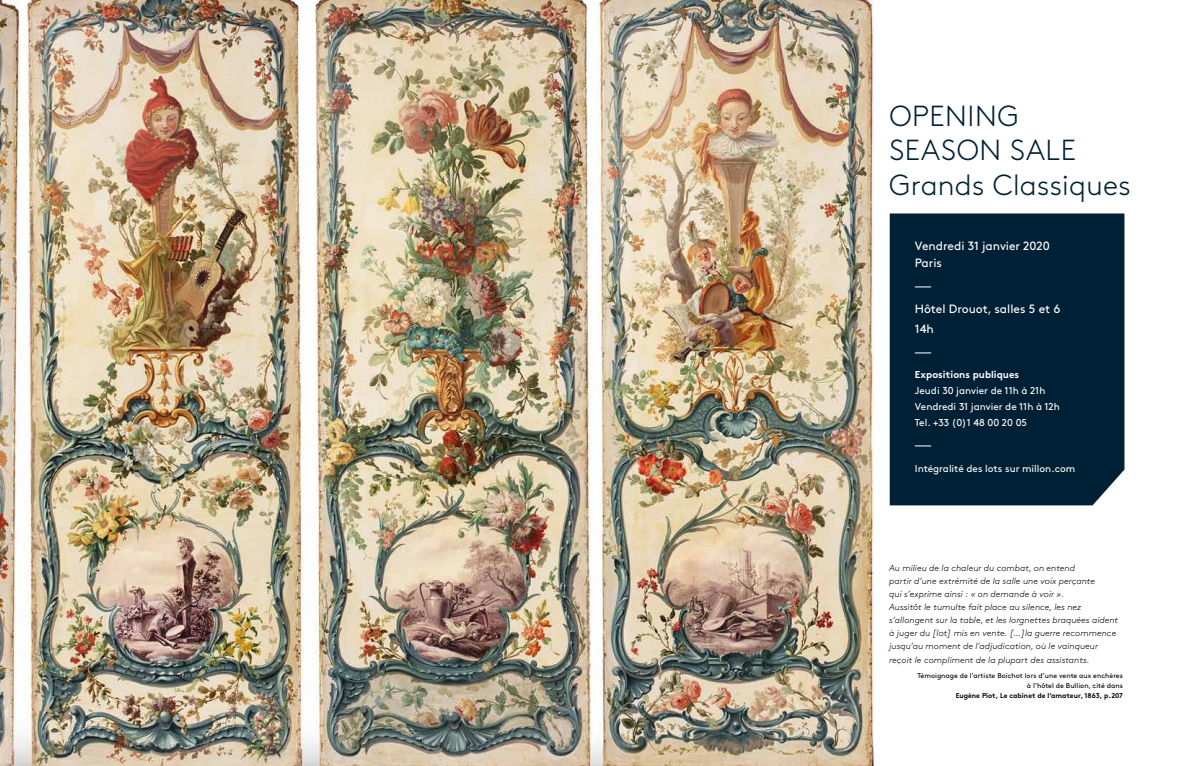
<style>
.page{position:relative;width:1191px;height:766px;background:#fff}
.page>*{position:absolute;margin:0;border:0;box-sizing:border-box;transform-origin:0 0}
.t1{font:300 29px/34.8px "Brown Pro";letter-spacing:.015em;color:#002135}
.t2{font:12px/17px "Brown Pro";color:#fff}
.t3{font:10px/16px "Brown Pro";color:#fff}
.t4{font:700 10px "Brown Pro";color:#fff}
.t5{font:italic 300 9px/13px "Brown Pro";letter-spacing:.005em;color:#000}
.t6{font:7px/10px "Brown Pro";letter-spacing:.005em;color:#000;text-align:right}
.t7{font:700 7px "Brown Pro";letter-spacing:.005em;color:#000}
</style>
<div class="page">
<div style="left:889px;top:213px;width:235px;height:292px;background:#002135"></div>
<img style="left:0;top:0;width:873px;height:765px">
<h1 class="t1" style="left:889px;top:96px;width:243px">OPENING<br>SEASON SALE<br>Grands Classiques</h1>
<h2 class="t2" style="left:915px;top:236px;width:136px">Vendredi 31 janvier 2020<br>Paris</h2>
<h2 class="t2" style="left:915px;top:273px;width:147px;line-height:22.7px">—<br>Hôtel Drouot, salles 5 et 6</h2>
<h2 class="t2" style="left:915px;top:316px;width:20px;line-height:23px">14h —</h2>
<p class="t4" style="left:915px;top:366px;width:106px">Expositions publiques</p>
<p class="t3" style="left:915px;top:382px;width:146px">Jeudi 30 janvier de 11h à 21h<br>Vendredi 31 janvier de 11h à 12h<br>Tel. +33 (0)1 48 00 20 05</p>
<h2 class="t2" style="left:915px;top:435px;width:18px">—</h2>
<p class="t3" style="left:915px;top:459px;width:162px">Intégralité des lots sur millon.com</p>
<p class="t5" style="left:889px;top:560px;width:230px">Au milieu de la chaleur du combat, on entend<br>partir d’une extrémité de la salle une voix perçante<br>qui s’exprime ainsi : « on demande à voir ».<br>Aussitôt le tumulte fait place au silence, les nez s’allongent sur la table, et les lorgnettes braquées aident à juger du [lot] mis en vente. […]la guerre recommence jusqu’au moment de l’adjudication, où le vainqueur</p>
<p class="t5" style="left:889px;top:652px;width:202px">reçoit le compliment de la plupart des assistants.</p>
<p class="t6" style="left:917px;top:670px;width:207px">Témoignage de l’artiste Boichot lors d’une vente aux enchères à l’hôtel de Bullion, cité dans</p>
<p class="t7" style="left:955px;top:690px;width:169px">Eugène Piot, Le cabinet de l’amateur, 1863, p.207</p>
</div>
